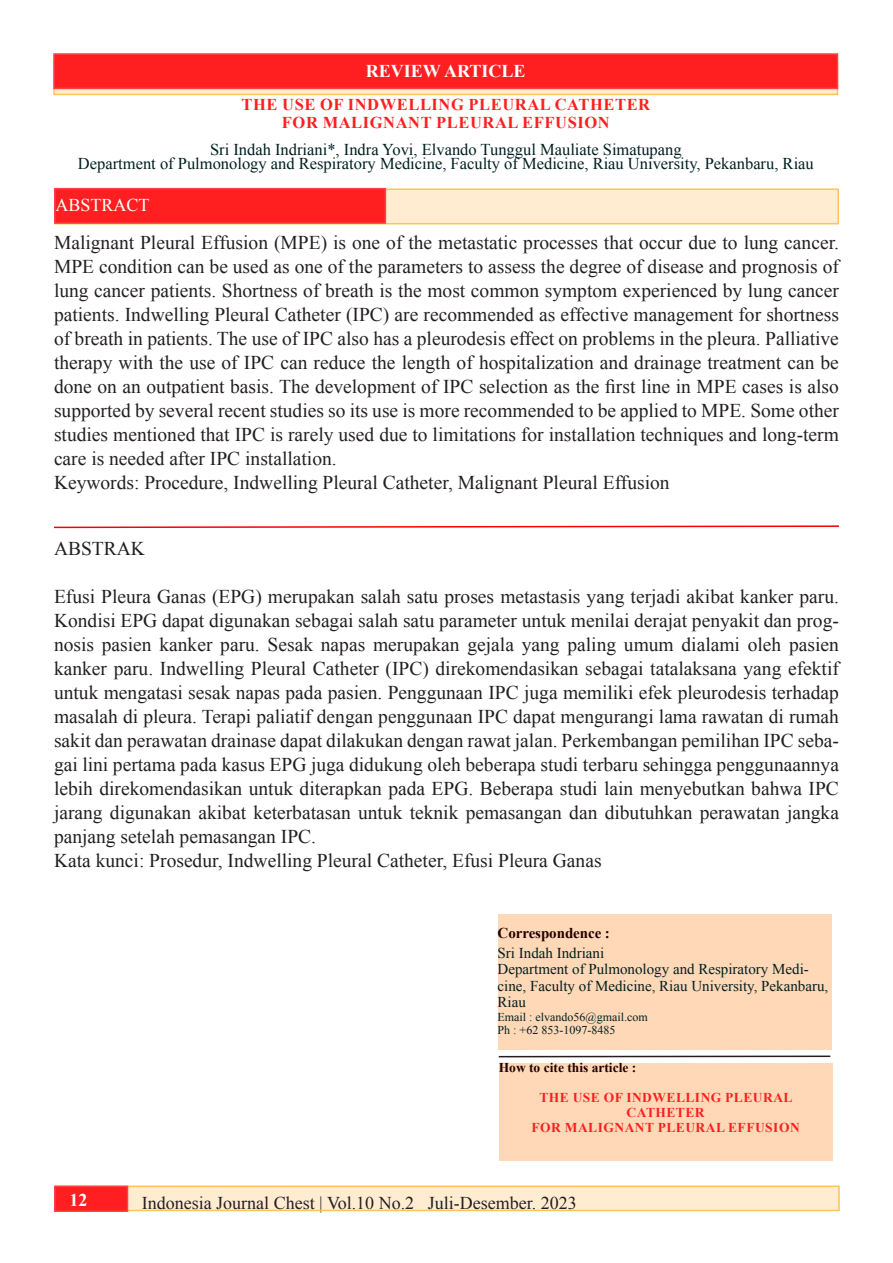
<style>
.page{position:relative;width:893px;height:1263px;background:#fff}
.page>*{position:absolute;margin:0;border:0;box-sizing:border-box;transform-origin:0 0}
.t1{font:19.5px/24px "Times New Roman";color:#231f20;text-align:justify}
.t2{font:18px "Times New Roman";color:#231f20}
.t3{font:700 18px "Times New Roman";color:#fff}
.t4{font:18px "Times New Roman";color:#fff}
.t5{font:16.5px "Times New Roman";color:#001f20}
.t6{font:700 16.5px "Times New Roman";letter-spacing:.035em;color:#ff1f20}
.t7{font:15px/16.5px "Times New Roman";color:#001f20}
.t8{font:700 15px "Times New Roman";letter-spacing:-.005em;color:#230000}
.t9{font:700 13.5px "Times New Roman";letter-spacing:.035em;color:#ff1f20}
.t10{font:700 13.5px "Times New Roman";color:#230000}
.t11{font:12px "Times New Roman";color:#001f20}
</style>
<div class="page">
<div style="left:56px;top:1186px;width:783px;height:24px;background:#ffecd1"></div>
<div style="left:55px;top:1185px;width:785px;height:26px;border:2px solid #ffc260"></div>
<div style="left:54px;top:1185px;width:74px;height:27px;background:#ff1f20;border:2px solid #ff4047"></div>
<svg style="left:53px;top:89px;width:785px;height:6px;background:#ffdcb3"></svg>
<div style="left:54px;top:54px;width:783px;height:34px;background:#ff1f20"></div>
<div style="left:53px;top:53px;width:785px;height:36px;border:2px solid #ff4047"></div>
<div style="left:54px;top:188px;width:785px;height:36px;background:#ffecd1;border:2px solid #ffc260"></div>
<div style="left:55px;top:189px;width:330px;height:34px;background:#ff1f20"></div>
<div style="left:54px;top:188px;width:332px;height:36px;border:2px solid #ff4047"></div>
<div style="left:498px;top:914px;width:333px;height:136px;background:#ffd8b7"></div>
<div style="left:499px;top:1063px;width:333px;height:97px;background:#ffd8b7"></div>
<hr style="left:499px;top:1055px;width:331px;height:2px;background:#231f20">
<svg style="left:54px;top:525px;width:785px;height:4px"></svg>
<p class="t3" style="left:366px;top:58px;width:161px">REVIEW ARTICLE</p>
<p class="t6" style="left:242px;top:93px;width:410px">THE USE OF INDWELLING PLEURAL CATHETER</p>
<p class="t6" style="left:282px;top:111px;width:329px">FOR MALIGNANT PLEURAL EFFUSION</p>
<p class="t5" style="left:210px;top:138px;width:473px">Sri Indah Indriani*, Indra Yovi, Elvando Tunggul Mauliate Simatupang</p>
<p class="t5" style="left:78px;top:152px;width:737px">Department of Pulmonology and Respiratory Medicine, Faculty of Medicine, Riau University, Pekanbaru, Riau</p>
<p class="t4" style="left:56px;top:192px;width:96px">ABSTRACT</p>
<p class="t1" style="left:54px;top:229px;width:786px">Malignant Pleural Effusion (MPE) is one of the metastatic processes that occur due to lung cancer.<br>MPE condition can be used as one of the parameters to assess the degree of disease and prognosis of lung cancer patients. Shortness of breath is the most common symptom experienced by lung cancer patients. Indwelling Pleural Catheter (IPC) are recommended as effective management for shortness of breath in patients. The use of IPC also has a pleurodesis effect on problems in the pleura. Palliative therapy with the use of IPC can reduce the length of hospitalization and drainage treatment can be done on an outpatient basis. The development of IPC selection as the first line in MPE cases is also supported by several recent studies so its use is more recommended to be applied to MPE. Some other studies mentioned that IPC is rarely used due to limitations for installation techniques and long-term care is needed after IPC installation.</p>
<p class="t1" style="left:54px;top:469px;width:617px">Keywords: Procedure, Indwelling Pleural Catheter, Malignant Pleural Effusion</p>
<p class="t1" style="left:54px;top:535px;width:93px">ABSTRAK</p>
<p class="t1" style="left:54px;top:583px;width:786px">Efusi Pleura Ganas (EPG) merupakan salah satu proses metastasis yang terjadi akibat kanker paru.<br>Kondisi EPG dapat digunakan sebagai salah satu parameter untuk menilai derajat penyakit dan prog&shy;nosis pasien kanker paru. Sesak napas merupakan gejala yang paling umum dialami oleh pasien kanker paru. Indwelling Pleural Catheter (IPC) direkomendasikan sebagai tatalaksana yang efektif untuk mengatasi sesak napas pada pasien. Penggunaan IPC juga memiliki efek pleurodesis terhadap masalah di pleura. Terapi paliatif dengan penggunaan IPC dapat mengurangi lama rawatan di rumah sakit dan perawatan drainase dapat dilakukan dengan rawat jalan. Perkembangan pemilihan IPC seba&shy;gai lini pertama pada kasus EPG juga didukung oleh beberapa studi terbaru sehingga penggunaannya lebih direkomendasikan untuk diterapkan pada EPG. Beberapa studi lain menyebutkan bahwa IPC jarang digunakan akibat keterbatasan untuk teknik pemasangan dan dibutuhkan perawatan jangka panjang setelah pemasangan IPC.</p>
<p class="t1" style="left:54px;top:847px;width:549px">Kata kunci: Prosedur, Indwelling Pleural Catheter, Efusi Pleura Ganas</p>
<p class="t8" style="left:498px;top:922px;width:114px">Correspondence :</p>
<p class="t7" style="left:498px;top:944px;width:108px">Sri Indah Indriani</p>
<p class="t7" style="left:498px;top:960px;width:332px">Department of Pulmonology and Respiratory Medi&shy;cine, Faculty of Medicine, Riau University, Pekanbaru,<br>Riau</p>
<p class="t11" style="left:498px;top:1008px;width:152px">Email : elvando56@gmail.com</p>
<p class="t11" style="left:498px;top:1022px;width:119px">Ph : +62 853-1097-8485</p>
<p class="t10" style="left:499px;top:1058px;width:139px">How to cite this article :</p>
<p class="t9" style="left:539px;top:1088px;width:255px">THE USE OF INDWELLING PLEURAL</p>
<p class="t9" style="left:627px;top:1103px;width:80px">CATHETER</p>
<p class="t9" style="left:531px;top:1118px;width:270px">FOR MALIGNANT PLEURAL EFFUSION</p>
<p class="t3" style="left:69px;top:1186px;width:19px">12</p>
<p class="t2" style="left:142px;top:1190px;width:436px">Indonesia Journal Chest | Vol.10 No.2 Juli-Desember. 2023</p>
</div>
